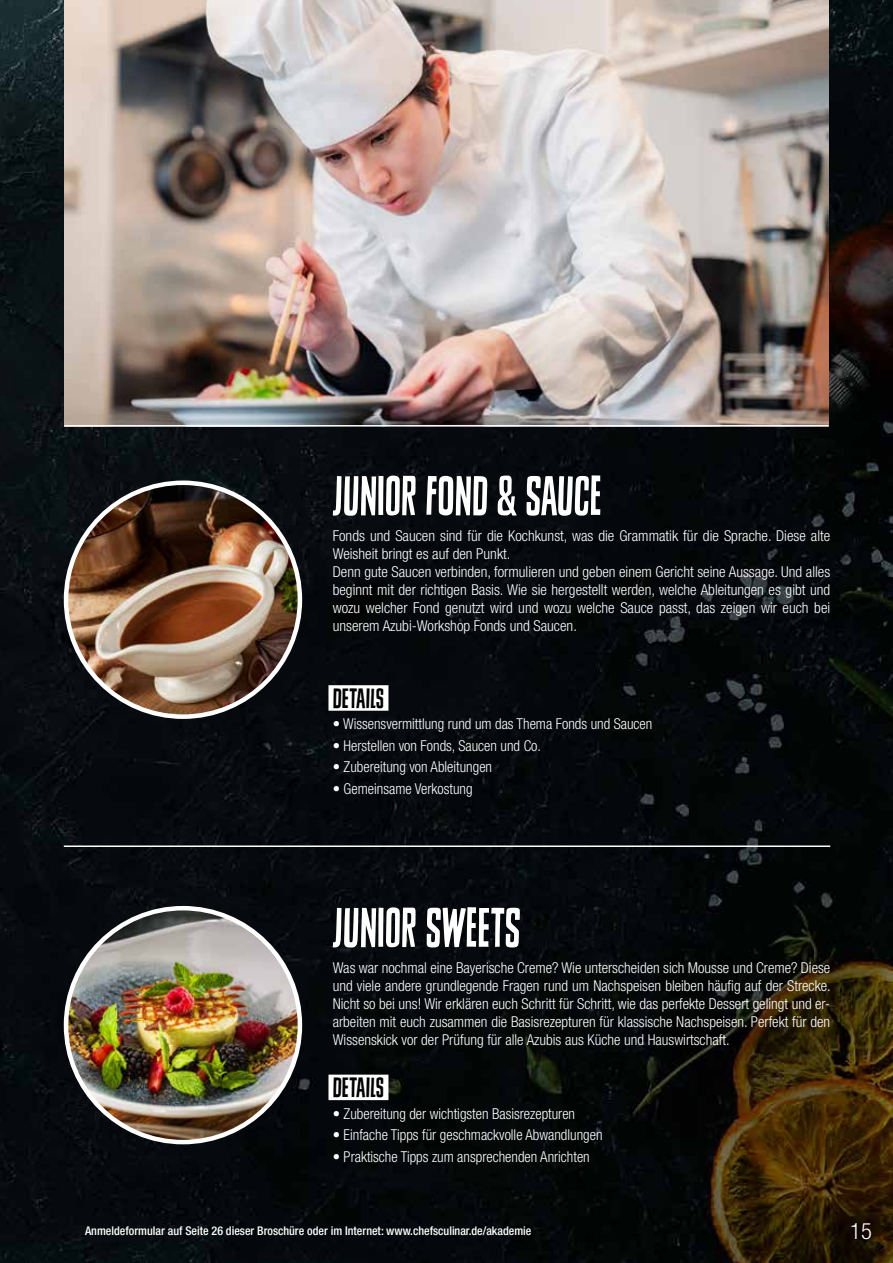
<style>
.page{position:relative;width:893px;height:1263px;background:#fff}
.page>*{position:absolute;margin:0;border:0;box-sizing:border-box;transform-origin:0 0}
.t1{font:51px "Sheldon";color:#fff}
.t2{font:25.65px "Sheldon";color:#000;scale:1.11 1}
.t3{font:300 condensed 22.5px "Helvetica Neue LT Com";color:#fff}
.t4{font:300 condensed 15px/18px "Helvetica Neue LT Com";color:#fff}
.t5{font:500 condensed 12px "Helvetica Neue LT Com";color:#fff}
</style>
<div class="page">
<img style="left:0;top:0;width:893px;height:1263px">
<div style="left:328px;top:685px;width:60px;height:26px;background:#fff"></div>
<div style="left:328px;top:1074px;width:60px;height:26px;background:#fff"></div>
<img style="left:66px;top:484px;width:234px;height:232px">
<img style="left:66px;top:910px;width:234px;height:232px">
<hr style="left:64px;top:845px;width:766px;height:2px;background:#fff">
<img style="left:64px;top:0;width:765px;height:425px">
<hr style="left:64px;top:425px;width:765px;height:1px;background:#fff">
<h1 class="t1" style="left:333px;top:465px;width:270px">JUNIOR FOND &amp; SAUCE</h1>
<p class="t4" style="left:333px;top:527px;width:499px">Fonds und Saucen sind für die Kochkunst, was die Grammatik für die Sprache. Diese alte Weisheit bringt es auf den Punkt.<br>Denn gute Saucen verbinden, formulieren und geben einem Gericht seine Aussage. Und alles beginnt mit der richtigen Basis. Wie sie hergestellt werden, welche Ableitungen es gibt und wozu welcher Fond genutzt wird und wozu welche Sauce passt, das zeigen wir euch bei unserem Azubi-Workshop Fonds und Saucen.</p>
<h2 class="t2" style="left:333px;top:683px;width:48px">DETAILS</h2>
<p class="t4" style="left:333px;top:715px;width:321px">• Wissensvermittlung rund um das Thema Fonds und Saucen</p>
<p class="t4" style="left:333px;top:736px;width:210px">• Herstellen von Fonds, Saucen und Co.</p>
<p class="t4" style="left:333px;top:758px;width:161px">• Zubereitung von Ableitungen</p>
<p class="t4" style="left:333px;top:779px;width:141px">• Gemeinsame Verkostung</p>
<h1 class="t1" style="left:333px;top:897px;width:189px">JUNIOR SWEETS</h1>
<p class="t4" style="left:333px;top:959px;width:500px;text-align:justify">Was war nochmal eine Bayerische Creme? Wie unterscheiden sich Mousse und Creme? Diese und viele andere grundlegende Fragen rund um Nachspeisen bleiben häufig auf der Strecke.<br>Nicht so bei uns! Wir erklären euch Schritt für Schritt, wie das perfekte Dessert gelingt und er&shy;arbeiten mit euch zusammen die Basisrezepturen für klassische Nachspeisen. Perfekt für den Wissenskick vor der Prüfung für alle Azubis aus Küche und Hauswirtschaft.</p>
<h2 class="t2" style="left:333px;top:1072px;width:48px">DETAILS</h2>
<p class="t4" style="left:333px;top:1104px;width:244px">• Zubereitung der wichtigsten Basisrezepturen</p>
<p class="t4" style="left:333px;top:1126px;width:271px">• Einfache Tipps für geschmackvolle Abwandlungen</p>
<p class="t4" style="left:333px;top:1147px;width:259px">• Praktische Tipps zum ansprechenden Anrichten</p>
<p class="t5" style="left:85px;top:1223px;width:448px">Anmeldeformular auf Seite 26 dieser Broschüre oder im Internet: www.chefsculinar.de/akademie</p>
<h3 class="t3" style="left:850px;top:1218px;width:23px">15</h3>
</div>
